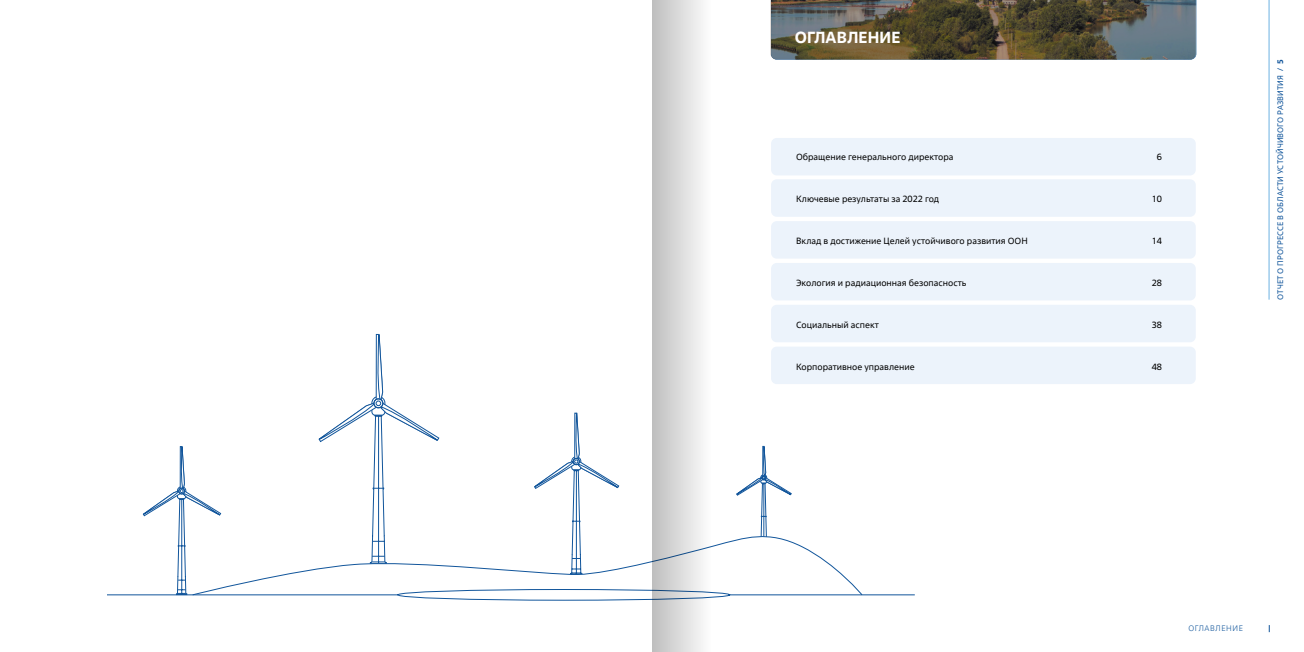
<style>
.page{position:relative;width:1304px;height:652px;background:#fff}
.page>*{position:absolute;margin:0;border:0;box-sizing:border-box;transform-origin:0 0}
.t1{font:700 16px "Rosatom";letter-spacing:.01em;color:#fff}
.t2{font:9px "Rosatom";color:#000}
.t3{font:8px "Rosatom";letter-spacing:.01em;color:#11559b}
.t4{font:300 8px "Rosatom";letter-spacing:.07em;color:#11559b}
.t5{font:700 8px "Rosatom";color:#11559b}
.s1{font-weight:700;font-size:6px}
</style>
<div class="page">
<hr style="left:1269px;top:0;width:1px;height:300px;background:#6bb1e2">
<svg style="left:771px;top:0;width:425px;height:60px;background:#5a5646"></svg>
<div style="left:771px;top:138px;width:425px;height:37px;background:#ecf3fb;border-radius:6px"></div>
<div style="left:771px;top:179px;width:425px;height:38px;background:#ecf3fb;border-radius:6px"></div>
<div style="left:771px;top:221px;width:425px;height:38px;background:#ecf3fb;border-radius:6px"></div>
<div style="left:771px;top:263px;width:425px;height:37px;background:#ecf3fb;border-radius:6px"></div>
<div style="left:771px;top:305px;width:425px;height:37px;background:#ecf3fb;border-radius:6px"></div>
<div style="left:771px;top:347px;width:425px;height:37px;background:#ecf3fb;border-radius:6px"></div>
<svg style="left:107px;top:334px;width:808px;height:267px"></svg>
<div style="left:652px;top:0;width:67px;height:652px;background:linear-gradient(to right,#bdbebe,#fff)"></div>
<h1 class="t1" style="left:795px;top:27px;width:107px">ОГЛАВЛЕНИЕ</h1>
<p class="t2" style="left:796px;top:151px;width:159px">Обращение генерального директора</p>
<p class="t2" style="left:1157px;top:151px;width:7px">6</p>
<p class="t2" style="left:796px;top:193px;width:145px">Ключевые результаты за 2022 год</p>
<p class="t2" style="left:1152px;top:193px;width:12px">10</p>
<p class="t2" style="left:796px;top:235px;width:233px">Вклад в достижение Целей устойчивого развития ООН</p>
<p class="t2" style="left:1152px;top:235px;width:12px">14</p>
<p class="t2" style="left:796px;top:277px;width:172px">Экология и радиационная безопасность</p>
<p class="t2" style="left:1152px;top:277px;width:12px">28</p>
<p class="t2" style="left:796px;top:319px;width:84px">Социальный аспект</p>
<p class="t2" style="left:1152px;top:319px;width:12px">38</p>
<p class="t2" style="left:796px;top:361px;width:120px">Корпоративное управление</p>
<p class="t2" style="left:1152px;top:361px;width:12px">48</p>
<p class="t5" style="left:1275px;top:64px;width:6px;rotate:-90deg">5</p>
<p class="t3" style="left:1275px;top:300px;width:233px;rotate:-90deg">ОТЧЕТ О ПРОГРЕССЕ В ОБЛАСТИ УСТОЙЧИВОГО РАЗВИТИЯ <span class="s1">/</span></p>
<p class="t4" style="left:1188px;top:623px;width:56px">ОГЛАВЛЕНИЕ</p>
</div>
